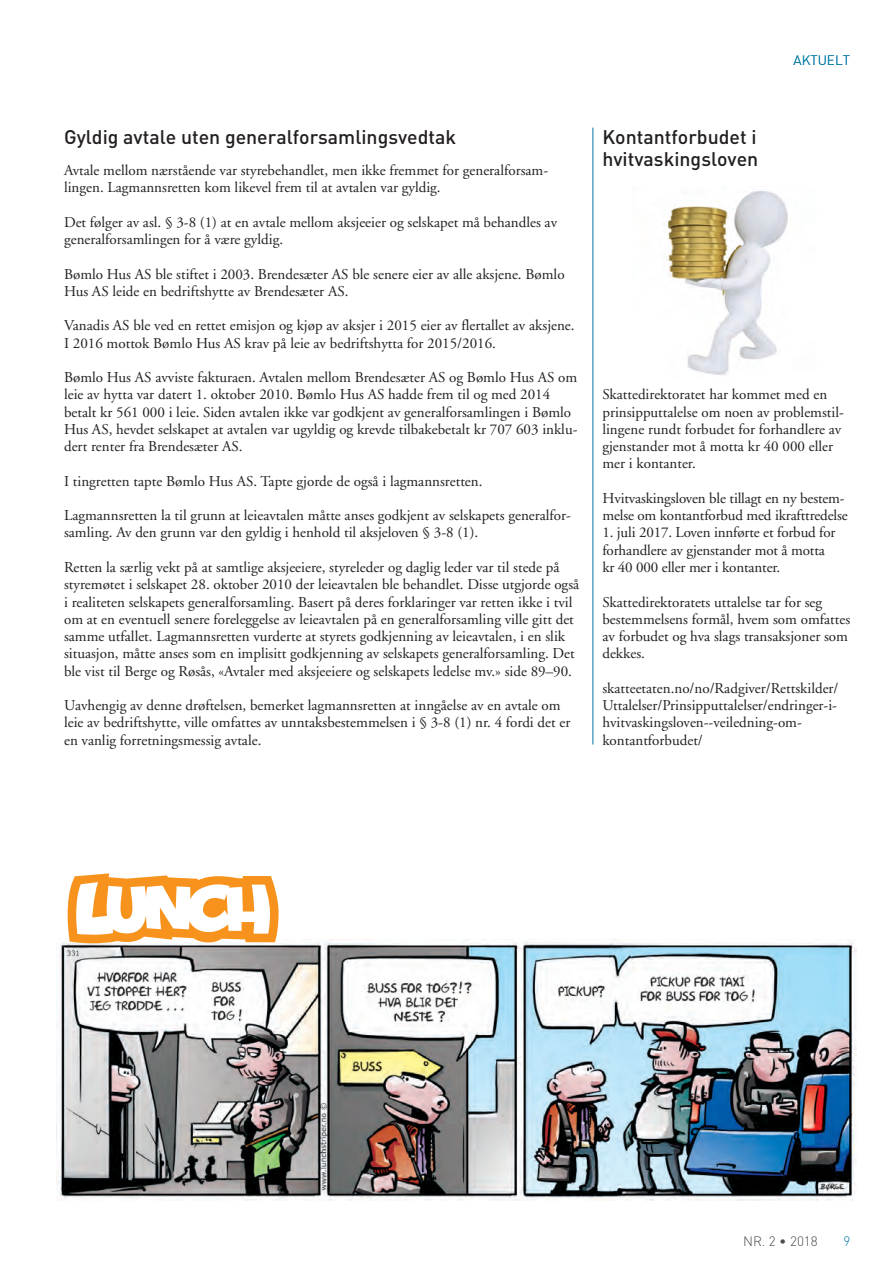
<style>
.page{position:relative;width:893px;height:1263px;background:#fff}
.page>*{position:absolute;margin:0;border:0;box-sizing:border-box;transform-origin:0 0}
.t1{font:500 19.5px/22.5px "DIN";color:#231f20}
.t2{font:15px/17.2px "Adobe Garamond";color:#231f20}
.t3{font:300 13.5px "DIN";color:#4b4c4d}
.t4{font:300 13.5px "DIN";color:#0079a3}
</style>
<div class="page">
<img style="left:56px;top:941px;width:801px;height:259px">
<svg style="left:68px;top:873px;width:211px;height:71px"></svg>
<img style="left:663px;top:190px;width:125px;height:185px">
<hr style="left:592px;top:128px;width:1px;height:616px;background:#0079a3">
<p class="t4" style="left:794px;top:52px;width:9px">AKTUELT</p>
<h1 class="t1" style="left:64px;top:125px;width:394px">Gyldig avtale uten generalforsamlingsvedtak</h1>
<p class="t2" style="left:64px;top:162px;width:486px">Avtale mellom nærstående var styrebehandlet, men ikke fremmet for generalforsam&shy;lingen. Lagmannsretten kom likevel frem til at avtalen var gyldig.</p>
<p class="t2" style="left:64px;top:214px;width:495px">Det følger av asl. § 3-8 (1) at en avtale mellom aksjeeier og selskapet må behandles av generalforsamlingen for å være gyldig.</p>
<p class="t2" style="left:64px;top:266px;width:502px">Bømlo Hus AS ble stiftet i 2003. Brendesæter AS ble senere eier av alle aksjene. Bømlo<br>Hus AS leide en bedriftshytte av Brendesæter AS.</p>
<p class="t2" style="left:64px;top:317px;width:512px">Vanadis AS ble ved en rettet emisjon og kjøp av aksjer i 2015 eier av flertallet av aksjene.<br>I 2016 mottok Bømlo Hus AS krav på leie av bedriftshytta for 2015/2016.</p>
<p class="t2" style="left:64px;top:369px;width:515px">Bømlo Hus AS avviste fakturaen. Avtalen mellom Brendesæter AS og Bømlo Hus AS om leie av hytta var datert 1. oktober 2010. Bømlo Hus AS hadde frem til og med 2014 betalt kr 561 000 i leie. Siden avtalen ikke var godkjent av generalforsamlingen i Bømlo Hus AS, hevdet selskapet at avtalen var ugyldig og krevde tilbakebetalt kr 707 603 inklu&shy;dert renter fra Brendesæter AS.</p>
<p class="t2" style="left:64px;top:473px;width:420px">I tingretten tapte Bømlo Hus AS. Tapte gjorde de også i lagmannsretten.</p>
<p class="t2" style="left:64px;top:507px;width:508px">Lagmannsretten la til grunn at leieavtalen måtte anses godkjent av selskapets generalfor&shy;samling. Av den grunn var den gyldig i henhold til aksjeloven § 3-8 (1).</p>
<p class="t2" style="left:64px;top:559px;width:517px">Retten la særlig vekt på at samtlige aksjeeiere, styreleder og daglig leder var til stede på styremøtet i selskapet 28. oktober 2010 der leieavtalen ble behandlet. Disse utgjorde også i realiteten selskapets generalforsamling. Basert på deres forklaringer var retten ikke i tvil om at en eventuell senere foreleggelse av leieavtalen på en generalforsamling ville gitt det samme utfallet. Lagmannsretten vurderte at styrets godkjenning av leieavtalen, i en slik situasjon, måtte anses som en implisitt godkjenning av selskapets generalforsamling. Det ble vist til Berge og Røsås, «Avtaler med aksjeeiere og selskapets ledelse mv.» side 89–90.</p>
<p class="t2" style="left:64px;top:697px;width:508px">Uavhengig av denne drøftelsen, bemerket lagmannsretten at inngåelse av en avtale om leie av bedriftshytte, ville omfattes av unntaksbestemmelsen i § 3-8 (1) nr. 4 fordi det er en vanlig forretningsmessig avtale.</p>
<h1 class="t1" style="left:602px;top:125px;width:157px">Kontantforbudet i hvitvaskingsloven</h1>
<p class="t2" style="left:602px;top:386px;width:243px">Skattedirektoratet har kommet med en prinsipputtalelse om noen av problemstil&shy;lingene rundt forbudet for forhandlere av gjenstander mot å motta kr 40 000 eller mer i kontanter.</p>
<p class="t2" style="left:602px;top:490px;width:247px">Hvitvaskingsloven ble tillagt en ny bestem&shy;melse om kontantforbud med ikrafttredelse</p>
<p class="t2" style="left:602px;top:524px;width:235px">1. juli 2017. Loven innførte et forbud for forhandlere av gjenstander mot å motta kr 40 000 eller mer i kontanter.</p>
<p class="t2" style="left:602px;top:593px;width:249px">Skattedirektoratets uttalelse tar for seg bestemmelsens formål, hvem som omfattes av forbudet og hva slags transaksjoner som dekkes.</p>
<p class="t2" style="left:602px;top:680px;width:238px">skatteetaten.no/no/Radgiver/Rettskilder/ Uttalelser/Prinsipputtalelser/endringer-i&shy;hvitvaskingsloven--veiledning-om&shy;kontantforbudet/</p>
<p class="t3" style="left:743px;top:1232px;width:76px">NR. 2 • 2018</p>
<p class="t4" style="left:843px;top:1232px;width:8px">9</p>
</div>
